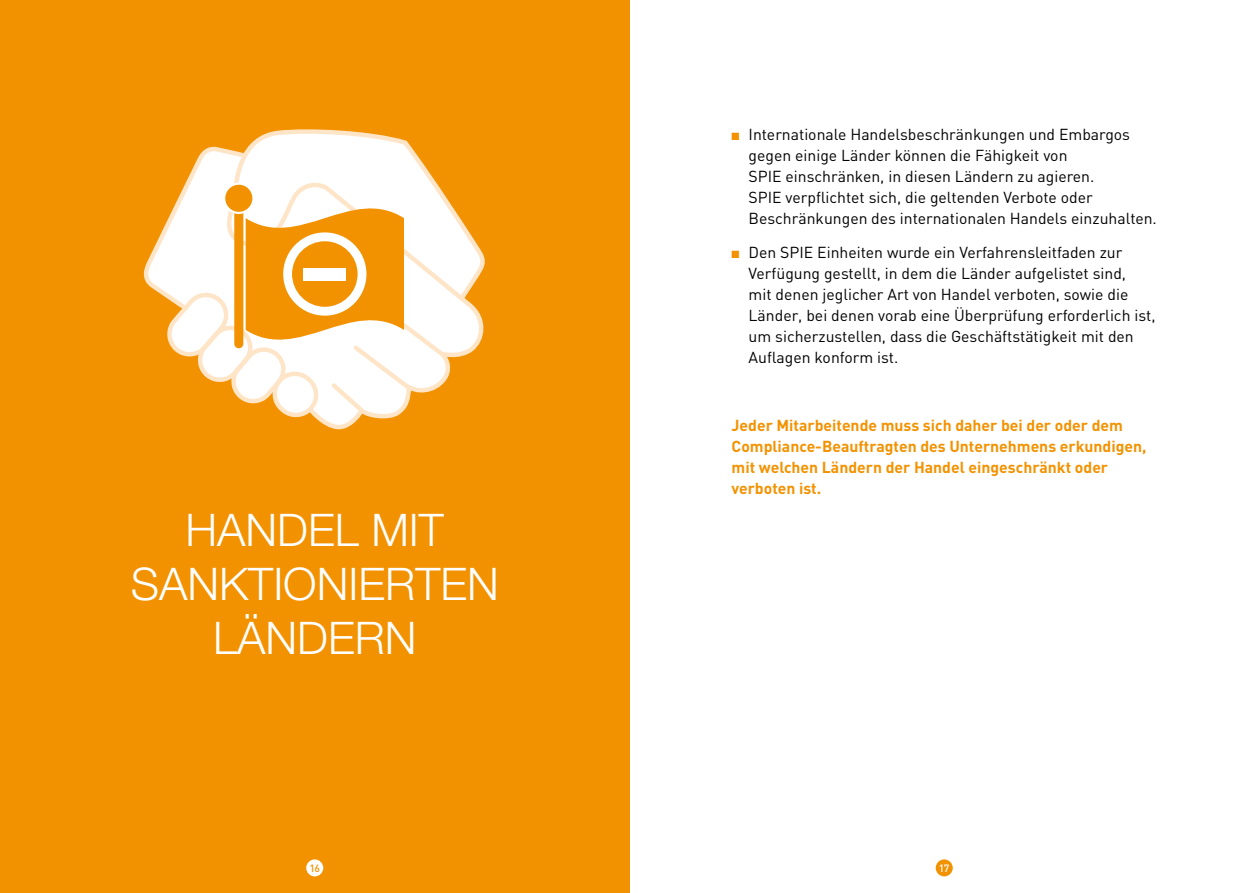
<style>
.page{position:relative;width:1259px;height:893px;background:#fff}
.page>*{position:absolute;margin:0;border:0;box-sizing:border-box;transform-origin:0 0}
.t1{font:300 45px/54px "Helvetica Neue";color:#fff;text-align:center}
.t2{font:15.75px/21px "DIN";color:#000}
.t3{font:700 15.75px/21px "DIN";color:#f39200}
.t4{font:500 10.5px "DIN";color:#f39200}
.t5{font:500 10.5px "DIN";color:#fff}
.s1{color:#f39200}
</style>
<div class="page">
<div style="left:0;top:0;width:629px;height:893px;background:#f39200"></div>
<div style="left:935px;top:859px;width:17px;height:17px;background:#f39200;border-radius:50%"></div>
<div style="left:306px;top:859px;width:17px;height:17px;background:#fff;border-radius:50%"></div>
<svg style="left:251px;top:129px;width:234px;height:228px"></svg>
<svg style="left:143px;top:143px;width:312px;height:287px"></svg>
<div style="left:304px;top:268px;width:42px;height:12px;background:#fff"></div>
<p class="t2" style="left:748px;top:124px;width:410px;text-indent:-17px"><span class="s1">■</span> Internationale Handelsbeschränkungen und Embargos gegen einige Länder können die Fähigkeit von<br>SPIE einschränken, in diesen Ländern zu agieren.<br>SPIE verpflichtet sich, die geltenden Verbote oder Beschränkungen des internationalen Handels einzuhalten.</p>
<p class="t2" style="left:748px;top:242px;width:408px;text-indent:-17px"><span class="s1">■</span> Den SPIE Einheiten wurde ein Verfahrensleitfaden zur Verfügung gestellt, in dem die Länder aufgelistet sind,<br>mit denen jeglicher Art von Handel verboten, sowie die Länder, bei denen vorab eine Überprüfung erforderlich ist, um sicherzustellen, dass die Geschäftstätigkeit mit den Auflagen konform ist.</p>
<h1 class="t1" style="left:131px;top:502px;width:369px">HANDEL MIT<br>SANKTIONIERTEN<br>LÄNDERN</h1>
<p class="t3" style="left:731px;top:414px;width:416px">Jeder Mitarbeitende muss sich daher bei der oder dem Compliance-Beauftragten des Unternehmens erkundigen, mit welchen Ländern der Handel eingeschränkt oder verboten ist.</p>
<p class="t4" style="left:309px;top:862px;width:12px">16</p>
<p class="t5" style="left:939px;top:862px;width:12px">17</p>
</div>
